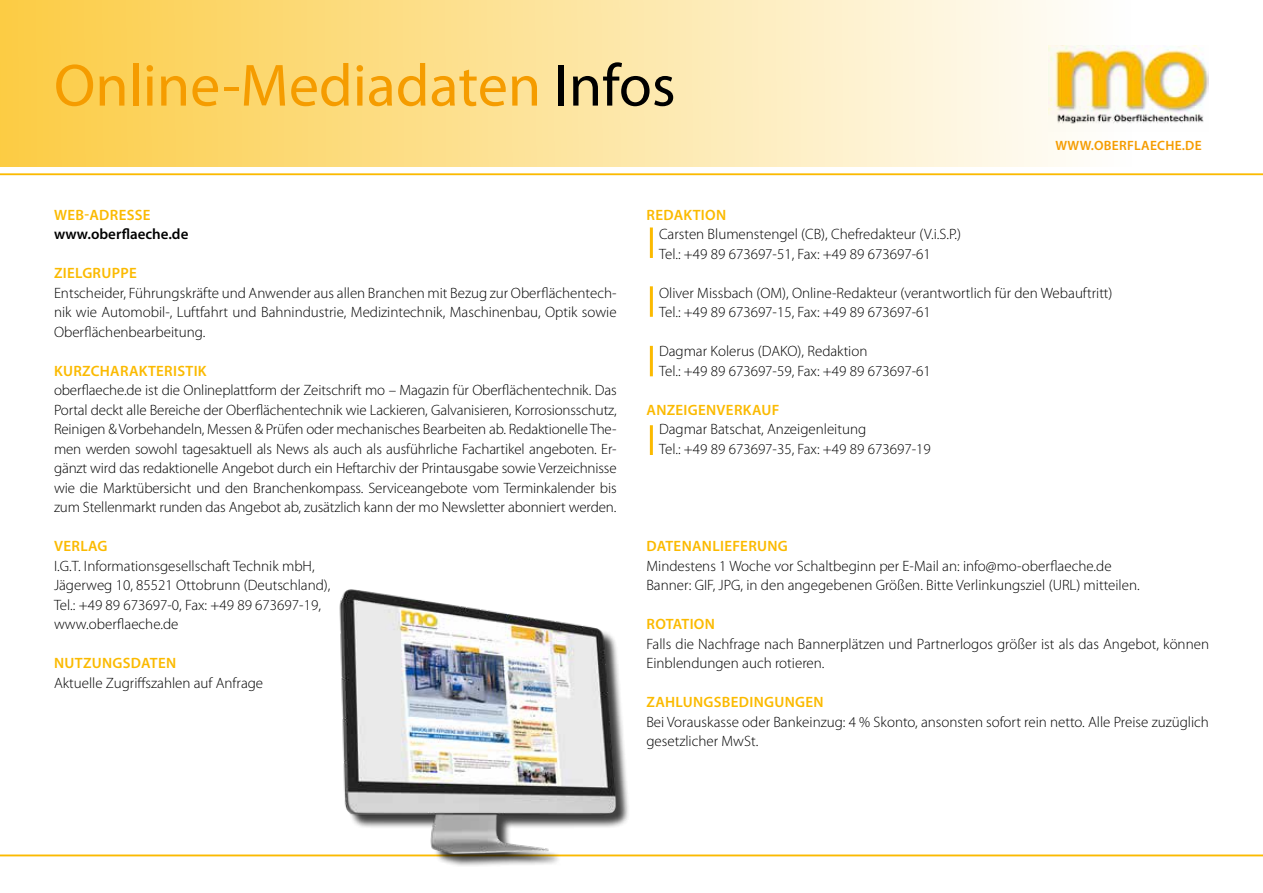
<style>
.page{position:relative;width:1263px;height:893px;background:#fff}
.page>*{position:absolute;margin:0;border:0;box-sizing:border-box;transform-origin:0 0}
.t1{font:60px "Myriad Pro";color:#f59c00}
.t2{font:300 15px/19.5px "Myriad Pro";color:#000}
.t3{font:600 15px "Myriad Pro";letter-spacing:.02em;color:#fbba00}
.t4{font:600 15px "Myriad Pro";color:#000}
.t5{font:600 13.5px "Myriad Pro";letter-spacing:.02em;color:#f59c00}
.s1{color:#000}
</style>
<div class="page">
<div style="left:0;top:0;width:1263px;height:168px;background:linear-gradient(to right,#fccc45,#fff)"></div>
<hr style="left:0;top:174px;width:1263px;height:1px;background:#fbba00">
<hr style="left:0;top:855px;width:1263px;height:1px;background:#fbba00">
<hr style="left:650px;top:227px;width:3px;height:31px;background:#fbba00">
<hr style="left:650px;top:286px;width:3px;height:31px;background:#fbba00">
<hr style="left:650px;top:346px;width:3px;height:30px;background:#fbba00">
<hr style="left:650px;top:425px;width:3px;height:30px;background:#fbba00">
<img style="left:281px;top:589px;width:354px;height:277px">
<div style="left:1036px;top:34px;width:194px;height:115px;background:linear-gradient(to right,#fefbf3,#fff)"></div>
<img style="left:1048px;top:46px;width:161px;height:86px">
<h1 class="t1" style="left:54px;top:48px;width:623px">Online-Mediadaten <span class="s1">Infos</span></h1>
<p class="t5" style="left:1055px;top:137px;width:148px">WWW.OBERFLAECHE.DE</p>
<p class="t3" style="left:54px;top:205px;width:98px">WEB-ADRESSE</p>
<p class="t4" style="left:54px;top:225px;width:136px">www.oberflaeche.de</p>
<p class="t3" style="left:54px;top:264px;width:84px">ZIELGRUPPE</p>
<p class="t2" style="left:54px;top:283px;width:564px;text-align:justify">Entscheider, Führungskräfte und Anwender aus allen Branchen mit Bezug zur Oberflächentech&shy;nik wie Automobil-, Luftfahrt und Bahnindustrie, Medizintechnik, Maschinenbau, Optik sowie Oberflächenbearbeitung.</p>
<p class="t3" style="left:54px;top:361px;width:154px">KURZCHARAKTERISTIK</p>
<p class="t2" style="left:54px;top:381px;width:564px;text-align:justify">oberflaeche.de ist die Onlineplattform der Zeitschrift mo – Magazin für Oberflächentechnik. Das Portal deckt alle Bereiche der Oberflächentechnik wie Lackieren, Galvanisieren, Korrosionsschutz, Reinigen &amp; Vorbehandeln, Messen &amp; Prüfen oder mechanisches Bearbeiten ab. Redaktionelle The&shy;men werden sowohl tagesaktuell als News als auch als ausführliche Fachartikel angeboten. Er&shy;gänzt wird das redaktionelle Angebot durch ein Heftarchiv der Printausgabe sowie Verzeichnisse wie die Marktübersicht und den Branchenkompass. Serviceangebote vom Terminkalender bis zum Stellenmarkt runden das Angebot ab, zusätzlich kann der mo Newsletter abonniert werden.</p>
<p class="t3" style="left:54px;top:537px;width:55px">VERLAG</p>
<p class="t2" style="left:54px;top:556px;width:278px">I.G.T. Informationsgesellschaft Technik mbH, Jägerweg 10, 85521 Ottobrunn (Deutschland), Tel.: +49 89 673697-0, Fax: +49 89 673697-19, www.oberflaeche.de</p>
<p class="t3" style="left:54px;top:654px;width:124px">NUTZUNGSDATEN</p>
<p class="t2" style="left:54px;top:673px;width:211px">Aktuelle Zugriffszahlen auf Anfrage</p>
<p class="t3" style="left:646px;top:205px;width:81px">REDAKTION</p>
<p class="t2" style="left:659px;top:225px;width:304px">Carsten Blumenstengel (CB), Chefredakteur (V.i.S.P.)<br>Tel.: +49 89 673697-51, Fax: +49 89 673697-61</p>
<p class="t2" style="left:659px;top:283px;width:455px">Oliver Missbach (OM), Online-Redakteur (verantwortlich für den Webauftritt)<br>Tel.: +49 89 673697-15, Fax: +49 89 673697-61</p>
<p class="t2" style="left:659px;top:342px;width:273px">Dagmar Kolerus (DAKO), Redaktion<br>Tel.: +49 89 673697-59, Fax: +49 89 673697-61</p>
<p class="t3" style="left:646px;top:400px;width:134px">ANZEIGENVERKAUF</p>
<p class="t2" style="left:659px;top:420px;width:273px">Dagmar Batschat, Anzeigenleitung<br>Tel.: +49 89 673697-35, Fax: +49 89 673697-19</p>
<p class="t3" style="left:646px;top:537px;width:143px">DATENANLIEFERUNG</p>
<p class="t2" style="left:646px;top:556px;width:495px">Mindestens 1 Woche vor Schaltbeginn per E-Mail an: info@mo-oberflaeche.de<br>Banner: GIF, JPG, in den angegebenen Größen. Bitte Verlinkungsziel (URL) mitteilen.</p>
<p class="t3" style="left:646px;top:615px;width:70px">ROTATION</p>
<p class="t2" style="left:646px;top:634px;width:564px">Falls die Nachfrage nach Bannerplätzen und Partnerlogos größer ist als das Angebot, können<br>Einblendungen auch rotieren.</p>
<p class="t3" style="left:646px;top:693px;width:179px">ZAHLUNGSBEDINGUNGEN</p>
<p class="t2" style="left:646px;top:712px;width:564px">Bei Vorauskasse oder Bankeinzug: 4 % Skonto, ansonsten sofort rein netto. Alle Preise zuzüglich gesetzlicher MwSt.</p>
</div>
